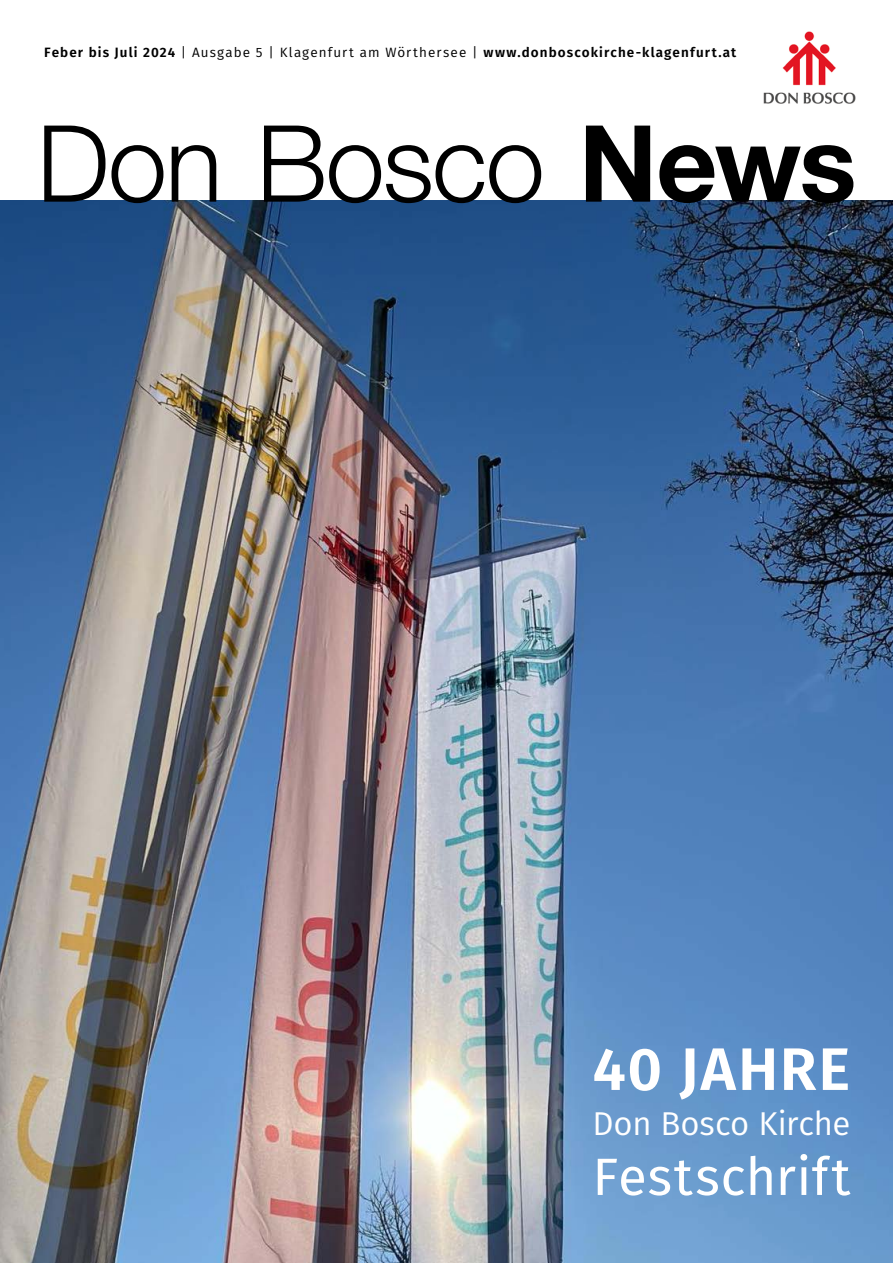
<style>
.page{position:relative;width:893px;height:1263px;background:#fff}
.page>*{position:absolute;margin:0;border:0;box-sizing:border-box;transform-origin:0 0}
.t1{font:300 106.5px "Helvetica Neue";letter-spacing:-.015em;color:#000}
.t2{font:600 60px "Fira Sans";letter-spacing:.03em;color:#fff}
.t3{font:52.5px "Fira Sans";letter-spacing:.015em;color:#fff}
.t4{font:33px "Fira Sans";letter-spacing:-.01em;color:#fff}
.t5{font:600 13.5px "Fira Sans";letter-spacing:.08em;color:#000}
.s1{font-weight:400}
.s2{font-weight:700}
</style>
<div class="page">
<img style="left:0;top:200px;width:893px;height:1063px">
<img style="left:763px;top:31px;width:93px;height:73px">
<p class="t5" style="left:44px;top:41px;width:694px">Feber bis Juli 2024 <span class="s1">| Ausgabe 5 | Klagenfurt am Wörthersee |</span> www.donboscokirche-klagenfurt.at</p>
<h1 class="t1" style="left:37px;top:78px;width:821px">Don Bosco <span class="s2">News</span></h1>
<h2 class="t2" style="left:592px;top:1020px;width:259px">40 JAHRE</h2>
<h3 class="t4" style="left:592px;top:1099px;width:259px">Don Bosco Kirche</h3>
<h3 class="t3" style="left:592px;top:1137px;width:260px">Festschrift</h3>
</div>
